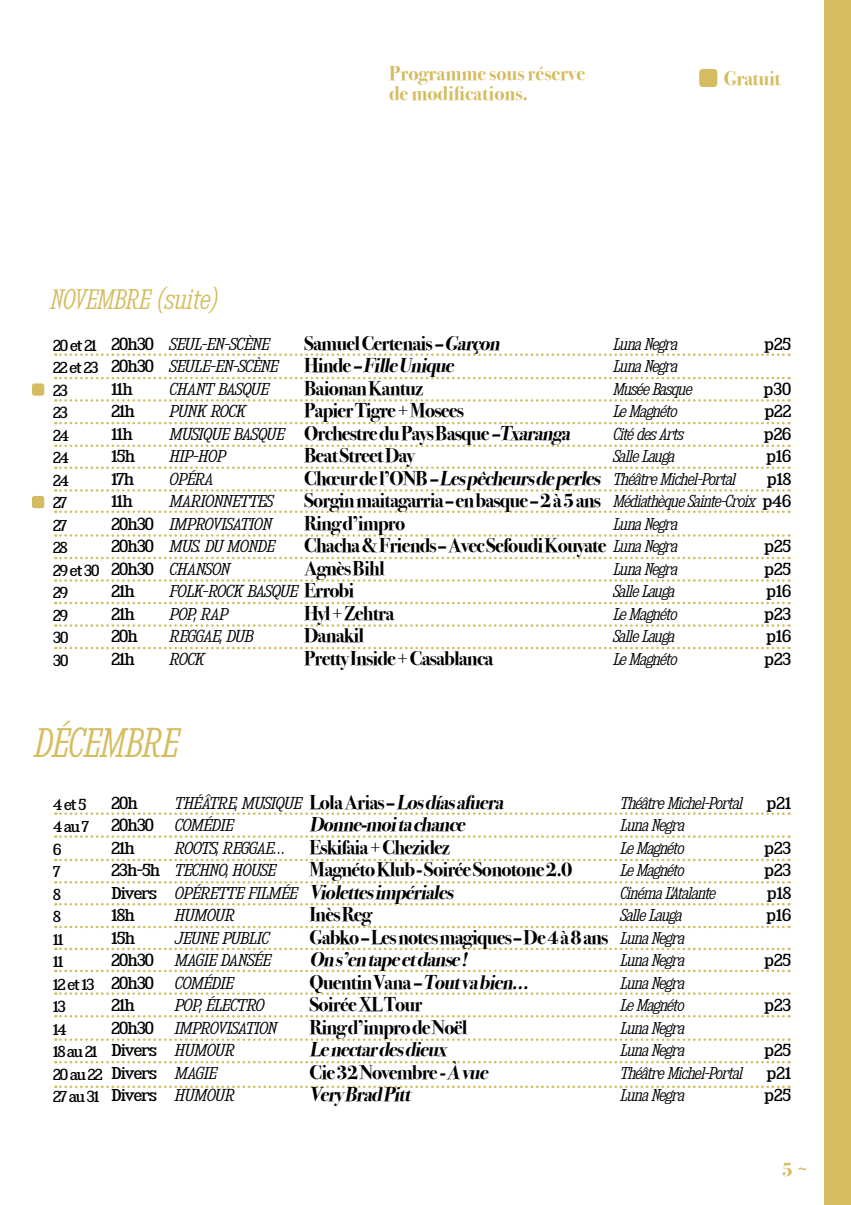
<style>
.page{position:relative;width:851px;height:1205px;background:#fff}
.page>*{position:absolute;margin:0;border:0;box-sizing:border-box;transform-origin:0 0}
.t1{font:italic 36.25px "Kingsbridge Sc Lt";letter-spacing:-.02em;color:#d5bc60;scale:.92 1}
.t2{font:italic 24.75px "Kingsbridge Sc Lt";letter-spacing:-.02em;color:#d5bc60;scale:.92 1}
.t3{font:700 20px/22.5px "Bodoni Svty Two ITCTT";letter-spacing:-.04em;color:#000}
.t4{font:italic 700 20px/22.5px "Bodoni Svty Two ITCTT";color:#000}
.t5{font:700 20px "Bodoni Svty Two ITCTT";color:#d5bc60}
.t6{font:700 20px "Bodoni Svty Two ITCTT";letter-spacing:-.02em;color:#d5bc60}
.t7{font:italic 15px/22.5px "Kingsbridge Sc Lt";letter-spacing:-.06em;color:#000}
.t8{font:italic 15px/22.5px "Kingsbridge Lt";letter-spacing:-.04em;color:#000}
.t9{font:15px/22.5px "Kingsbridge Rg";letter-spacing:-.1em;color:#000;text-align:justify}
.t10{font:13.75px/22.5px "Kingsbridge Rg";letter-spacing:-.12em;color:#000}
.s1{font-style:italic}
.s2{font-family:"Kingsbridge Rg";font-style:normal}
.s3{font-style:normal}
</style>
<div class="page">
<div style="left:824px;top:0;width:26px;height:1205px;background:#d5bc60"></div>
<svg style="left:55px;top:353px;width:734px;height:3px"></svg>
<svg style="left:55px;top:812px;width:734px;height:3px"></svg>
<svg style="left:55px;top:835px;width:734px;height:3px"></svg>
<svg style="left:55px;top:859px;width:734px;height:2px"></svg>
<svg style="left:55px;top:881px;width:734px;height:2px"></svg>
<svg style="left:55px;top:903px;width:734px;height:2px"></svg>
<svg style="left:55px;top:926px;width:734px;height:2px"></svg>
<svg style="left:55px;top:947px;width:734px;height:3px"></svg>
<svg style="left:55px;top:969px;width:734px;height:3px"></svg>
<svg style="left:55px;top:992px;width:734px;height:3px"></svg>
<svg style="left:55px;top:1015px;width:734px;height:2px"></svg>
<svg style="left:55px;top:1038px;width:734px;height:3px"></svg>
<svg style="left:55px;top:1061px;width:734px;height:2px"></svg>
<svg style="left:55px;top:1085px;width:734px;height:3px"></svg>
<svg style="left:55px;top:377px;width:734px;height:2px"></svg>
<svg style="left:55px;top:399px;width:734px;height:3px"></svg>
<svg style="left:55px;top:422px;width:734px;height:2px"></svg>
<svg style="left:55px;top:444px;width:734px;height:3px"></svg>
<svg style="left:55px;top:466px;width:734px;height:3px"></svg>
<svg style="left:55px;top:489px;width:734px;height:3px"></svg>
<svg style="left:55px;top:510px;width:734px;height:3px"></svg>
<svg style="left:55px;top:534px;width:734px;height:3px"></svg>
<svg style="left:55px;top:557px;width:734px;height:2px"></svg>
<svg style="left:55px;top:579px;width:734px;height:3px"></svg>
<svg style="left:55px;top:602px;width:734px;height:2px"></svg>
<svg style="left:55px;top:624px;width:734px;height:3px"></svg>
<svg style="left:55px;top:647px;width:734px;height:2px"></svg>
<div style="left:32px;top:496px;width:12px;height:12px;background:#d5bc60;border-radius:2px"></div>
<div style="left:32px;top:383px;width:12px;height:13px;background:#d5bc60;border-radius:2px"></div>
<div style="left:699px;top:69px;width:18px;height:18px;background:#d5bc60;border-radius:4px"></div>
<svg style="left:798px;top:1167px;width:8px;height:3px"></svg>
<p class="t2" style="left:50px;top:284px;width:184px">NOVEMBRE (suite)</p>
<p class="t5" style="left:389px;top:56px;width:197px">Programme sous réserve</p>
<p class="t6" style="left:723px;top:61px;width:59px">Gratuit</p>
<p class="t5" style="left:389px;top:76px;width:140px">de modifications.</p>
<p class="t10" style="left:53px;top:334px;width:48px">20 et 21<br>22 et 23<br>23<br>23<br>24<br>24<br>24<br>27<br>27<br>28<br>29 et 30<br>29<br>29<br>30<br>30</p>
<p class="t9" style="left:111px;top:333px;width:45px;text-align:left">20h30<br>20h30<br>11h<br>21h<br>11h<br>15h<br>17h<br>11h<br>20h30<br>20h30<br>20h30<br>21h<br>21h<br>20h<br>21h</p>
<p class="t8" style="left:169px;top:333px;width:130px">SEUL-EN-SCÈNE<br>SEULE-EN-SCÈNE<br>CHANT BASQUE<br>PUNK ROCK<br>MUSIQUE BASQUE<br>HIP-HOP<br>OPÉRA<br>MARIONNETTES<br>IMPROVISATION<br>MUS. DU MONDE<br>CHANSON<br>FOLK-ROCK BASQUE<br>POP, RAP<br>REGGAE, DUB<br>ROCK</p>
<p class="t3" style="left:304px;top:330px;width:304px">Samuel Certenais <span class="s1">–Garçon<br></span>H i n d e <span class="s1">–FilleUnique<br></span>Baionan Kantuz<br>Papier Tigre + Mosees<br>Orchestre du Pays Basque <span class="s1">–Txaranga<br></span>Beat Street Day<br>C h œ ur d e l ’ O N B <span class="s1">–Lespêcheursdeperles<br></span>Sorgin maitagarria – en basque – 2 à 5 ans<br>Ring d’impro<br>Chacha &amp; Friends – Avec Sefoudi Kouyate<br>Agnès Bihl<br>Errobi<br>Hyl + Zehtra<br>Danakil<br>Pretty Inside + Casablanca</p>
<p class="t9" style="left:763px;top:333px;width:29px">p25</p>
<p class="t9" style="left:763px;top:378px;width:30px">p30 p22 p26 p16 p18</p>
<p class="t7" style="left:612px;top:333px;width:180px">Luna Negra<br>Luna Negra<br>Musée Basque<br>Le Magnéto<br>Cité des Arts<br>Salle Lauga<br>Théâtre Michel-Portal<br>Médiathèque Sainte-Croix <span class="s2">p46<br></span>Luna Negra<br>Luna Negra<br>Luna Negra<br>Salle Lauga<br>Le Magnéto<br>Salle Lauga<br>Le Magnéto</p>
<p class="t9" style="left:763px;top:535px;width:29px">p25 p25 p16 p23 p16 p23</p>
<h1 class="t1" style="left:33px;top:721px;width:158px">DÉCEMBRE</h1>
<p class="t10" style="left:53px;top:793px;width:51px">4 et 5<br>4 au 7<br>6<br>7<br>8<br>8<br>11<br>11<br>12 et 13<br>13<br>14<br>18 au 21<br>20 au 22<br>27 au 31</p>
<p class="t9" style="left:111px;top:791px;width:51px;text-align:left">20h<br>20h30<br>21h<br>23h-5h<br>Divers<br>18h<br>15h<br>20h30<br>20h30<br>21h<br>20h30<br>Divers<br>Divers<br>Divers</p>
<p class="t8" style="left:174px;top:791px;width:129px">THÉÂTRE, MUSIQUE<br>COMÉDIE<br>ROOTS, REGGAE…<br>TECHNO, HOUSE<br>OPÉRETTE FILMÉE<br>HUMOUR<br>JEUNE PUBLIC<br>MAGIE DANSÉE<br>COMÉDIE<br>POP, ÉLECTRO<br>IMPROVISATION<br>HUMOUR<br>MAGIE<br>HUMOUR</p>
<p class="t4" style="left:309px;top:789px;width:201px"><span class="s3">L o l a Ar i a s –</span> Losdíasafuera<br>Donne-moitachance</p>
<p class="t3" style="left:309px;top:834px;width:264px">Eskifaia + Chezidez<br>Magnéto Klub - Soirée Sonotone 2.0</p>
<p class="t4" style="left:309px;top:879px;width:150px">Violettesimp ériales</p>
<p class="t3" style="left:309px;top:901px;width:300px">Inès Reg<br>Gabko – Les notes magiques – De 4 à 8 ans</p>
<p class="t3" style="left:309px;top:946px;width:226px"><span class="s1">Ons’entapeetdanse!<br></span>Quentin Vana <span class="s1">–Toutvabien…<br></span>Soirée XL Tour<br>Ring d’impro de Noël</p>
<p class="t4" style="left:309px;top:1036px;width:185px">Lenectardesdieux<br><span class="s3">Cie 32 Novembre</span> -À vue<br>Very BradPitt</p>
<p class="t7" style="left:619px;top:791px;width:124px">Théâtre Michel-Portal<br>Luna Negra<br>Le Magnéto<br>Le Magnéto<br>Cinéma L’Atalante<br>Salle Lauga<br>Luna Negra<br>Luna Negra<br>Luna Negra<br>Le Magnéto<br>Luna Negra<br>Luna Negra<br>Théâtre Michel-Portal<br>Luna Negra</p>
<p class="t9" style="left:766px;top:791px;width:27px">p21</p>
<p class="t9" style="left:763px;top:836px;width:29px">p23 p23 p18 p16</p>
<p class="t9" style="left:763px;top:949px;width:29px">p25</p>
<p class="t9" style="left:763px;top:994px;width:29px">p23</p>
<p class="t9" style="left:763px;top:1039px;width:29px">p25 p21 p25</p>
<p class="t5" style="left:781px;top:1152px;width:13px">5</p>
</div>
